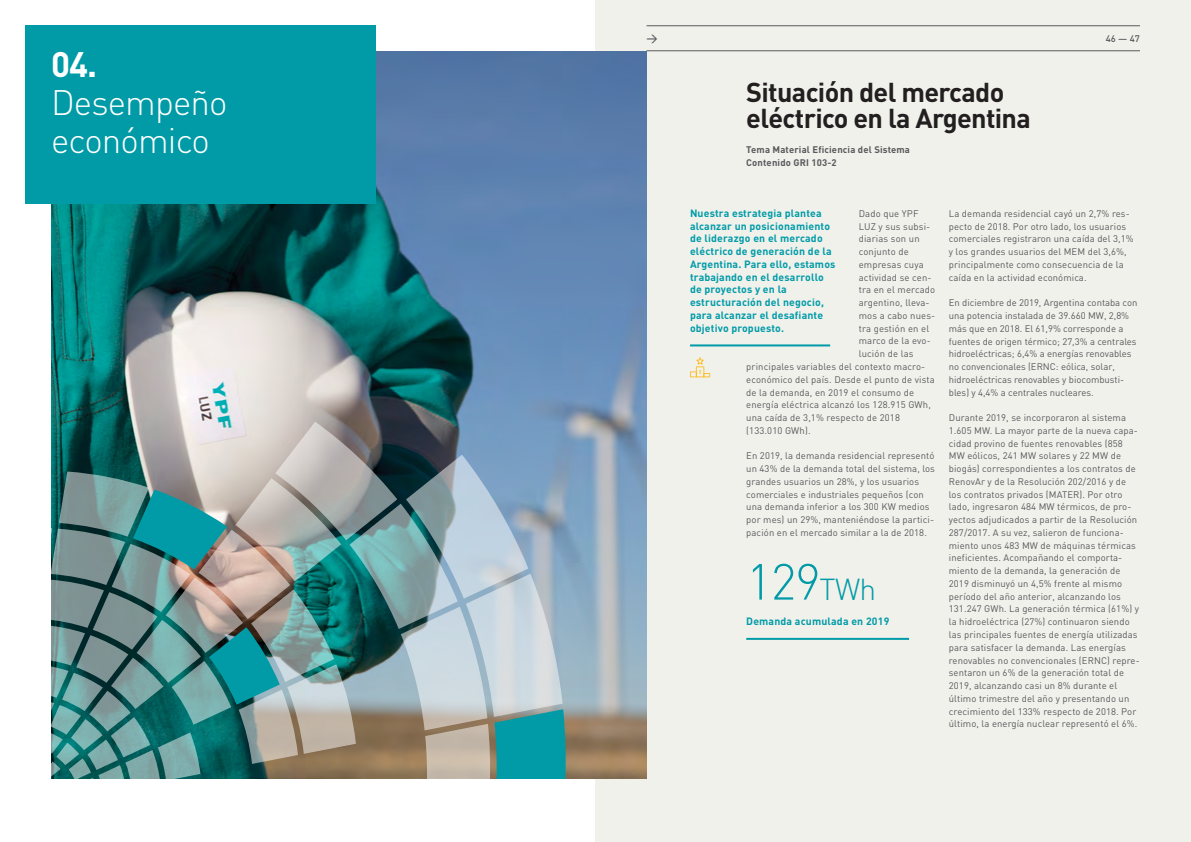
<style>
.page{position:relative;width:1191px;height:842px;background:#fff}
.page>*{position:absolute;margin:0;border:0;box-sizing:border-box;transform-origin:0 0}
.t1{font:300 50px "DIN";color:#009ba7}
.t2{font:300 35px/38.3px "DIN";letter-spacing:-.025em;color:#fff}
.t3{font:700 35px "DIN";color:#fff}
.t4{font:700 27px/25.5px "DIN";letter-spacing:-.025em;color:#231f20}
.t5{font:500 11px "DIN";color:#58595b}
.t6{font:700 10.5px/12.8px "DIN";letter-spacing:.015em;color:#009ba7}
.t7{font:9.5px/12.8px "DIN";letter-spacing:.01em;color:#58595b}
.t8{font:700 9.5px/12.8px "DIN";letter-spacing:.015em;color:#58595b}
.t9{font:500 9.5px "DIN";color:#58595b}
.s1{font-size:30px}
</style>
<div class="page">
<div style="left:595px;top:0;width:596px;height:842px;background:#f1f1ec"></div>
<img style="left:51px;top:51px;width:595px;height:727px">
<img style="left:51px;top:422px;width:516px;height:357px">
<div style="left:26px;top:26px;width:350px;height:178px;background:#009ba7"></div>
<hr style="left:746px;top:638px;width:163px;height:2px;background:#009ba7">
<hr style="left:690px;top:344px;width:140px;height:2px;background:#009ba7">
<svg style="left:690px;top:357px;width:20px;height:20px"></svg>
<hr style="left:646px;top:51px;width:494px;height:1px;background:#58595b">
<hr style="left:646px;top:26px;width:494px;height:1px;background:#58595b">
<p class="t5" style="left:646px;top:31px;width:13px">&gt;</p>
<p class="t9" style="left:1105px;top:32px;width:36px">46 — 47</p>
<h2 class="t3" style="left:51px;top:41px;width:48px">04.</h2>
<h2 class="t2" style="left:51px;top:83px;width:178px">Desempeño económico</h2>
<h3 class="t4" style="left:746px;top:78px;width:286px">Situación del mercado eléctrico en la Argentina</h3>
<p class="t8" style="left:746px;top:143px;width:165px">Tema Material Eficiencia del Sistema<br>Contenido GRI 103-2</p>
<p class="t6" style="left:690px;top:206px;width:147px">Nuestra estrategia plantea alcanzar un posicionamiento de liderazgo en el mercado eléctrico de generación de la<br>Argentina. Para ello, estamos trabajando en el desarrollo de proyectos y en la estructuración del negocio, para alcanzar el desafiante objetivo propuesto.</p>
<p class="t7" style="left:858px;top:207px;width:61px">Dado que YPF</p>
<p class="t7" style="left:858px;top:220px;width:73px">LUZ y sus subsi-</p>
<p class="t7" style="left:858px;top:232px;width:63px">diarias son un</p>
<p class="t7" style="left:858px;top:245px;width:52px">conjunto de</p>
<p class="t7" style="left:858px;top:258px;width:66px">empresas cuya</p>
<p class="t7" style="left:858px;top:271px;width:74px">actividad se cen-</p>
<p class="t7" style="left:858px;top:283px;width:78px">tra en el mercado</p>
<p class="t7" style="left:858px;top:296px;width:72px">argentino, lleva-</p>
<p class="t7" style="left:858px;top:309px;width:78px">mos a cabo nues-</p>
<p class="t7" style="left:858px;top:322px;width:72px">tra gestión en el</p>
<p class="t7" style="left:858px;top:334px;width:74px">marco de la evo-</p>
<p class="t7" style="left:858px;top:347px;width:56px">lución de las</p>
<p class="t7" style="left:746px;top:360px;width:180px">principales variables del contexto macro-</p>
<p class="t7" style="left:746px;top:373px;width:190px">económico del país. Desde el punto de vista</p>
<p class="t7" style="left:746px;top:385px;width:169px">de la demanda, en 2019 el consumo de</p>
<p class="t7" style="left:746px;top:398px;width:186px">energía eléctrica alcanzó los 128.915 GWh,</p>
<p class="t7" style="left:746px;top:411px;width:155px">una caída de 3,1% respecto de 2018</p>
<p class="t7" style="left:746px;top:424px;width:66px">(133.010 GWh).</p>
<p class="t7" style="left:746px;top:449px;width:190px">En 2019, la demanda residencial representó un 43% de la demanda total del sistema, los grandes usuarios un 28%, y los usuarios comerciales e industriales pequeños (con una demanda inferior a los 300 KW medios por mes) un 29%, manteniéndose la partici&shy;pación en el mercado similar a la de 2018.</p>
<h1 class="t1" style="left:746px;top:551px;width:132px">129<span class="s1">TWh</span></h1>
<p class="t6" style="left:746px;top:614px;width:145px">Demanda acumulada en 2019</p>
<p class="t7" style="left:948px;top:207px;width:186px">La demanda residencial cayó un 2,7% res&shy;pecto de 2018. Por otro lado, los usuarios comerciales registraron una caída del 3,1% y los grandes usuarios del MEM del 3,6%, principalmente como consecuencia de la caída en la actividad económica.</p>
<p class="t7" style="left:948px;top:296px;width:190px">En diciembre de 2019, Argentina contaba con una potencia instalada de 39.660 MW, 2,8% más que en 2018. El 61,9% corresponde a fuentes de origen térmico; 27,3% a centrales hidroeléctricas; 6,4% a energías renovables no convencionales (ERNC: eólica, solar, hidroeléctricas renovables y biocombusti&shy;bles) y 4,4% a centrales nucleares.</p>
<p class="t7" style="left:948px;top:411px;width:192px">Durante 2019, se incorporaron al sistema 1.605 MW. La mayor parte de la nueva capa&shy;cidad provino de fuentes renovables (858<br>MW eólicos, 241 MW solares y 22 MW de biogás) correspondientes a los contratos de RenovAr y de la Resolución 202/2016 y de los contratos privados (MATER). Por otro lado, ingresaron 484 MW térmicos, de pro&shy;yectos adjudicados a partir de la Resolución 287/2017. A su vez, salieron de funciona&shy;miento unos 483 MW de máquinas térmicas ineficientes. Acompañando el comporta&shy;miento de la demanda, la generación de 2019 disminuyó un 4,5% frente al mismo período del año anterior, alcanzando los 131.247 GWh. La generación térmica (61%) y la hidroeléctrica (27%) continuaron siendo las principales fuentes de energía utilizadas para satisfacer la demanda. Las energías renovables no convencionales (ERNC) repre&shy;sentaron un 6% de la generación total de 2019, alcanzando casi un 8% durante el último trimestre del año y presentando un crecimiento del 133% respecto de 2018. Por último, la energía nuclear representó el 6%.</p>
</div>
